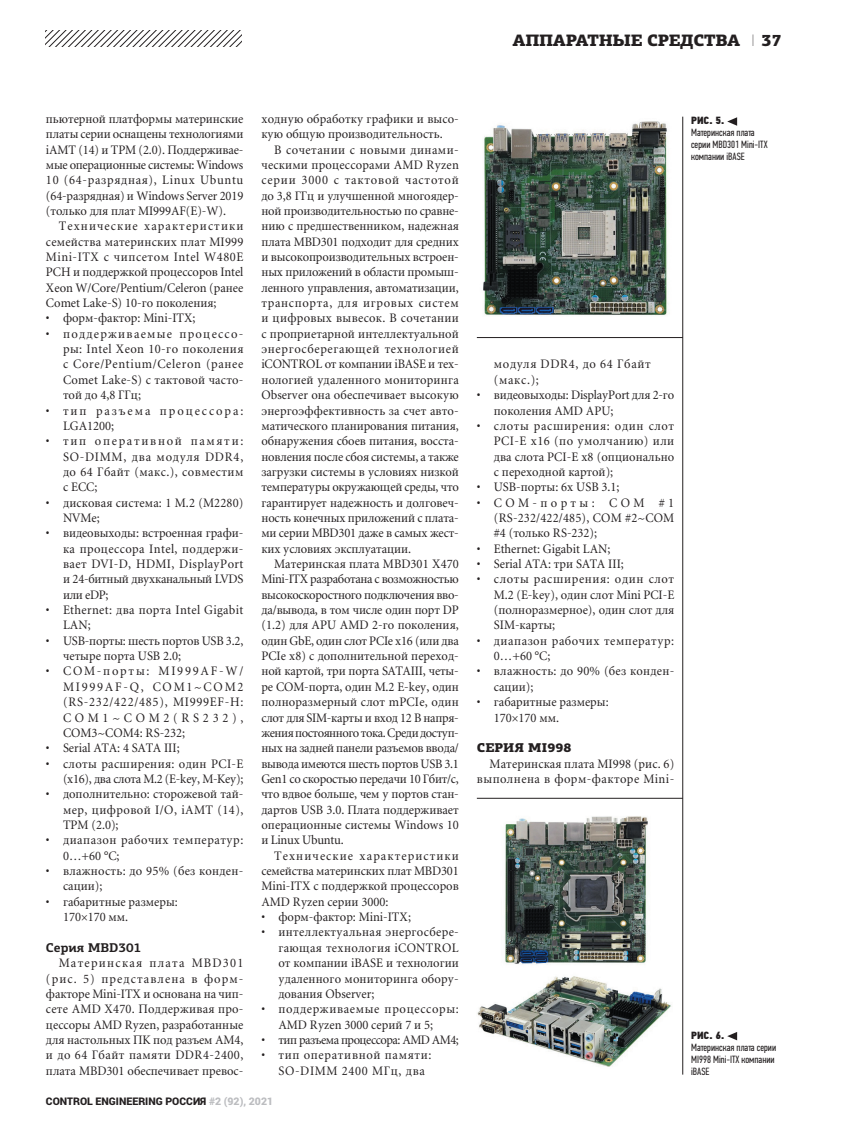
<style>
.page{position:relative;width:851px;height:1136px;background:#fff}
.page>*{position:absolute;margin:0;border:0;box-sizing:border-box;transform-origin:0 0}
.t1{font:900 16.5px "PF Agora Slab Pro";letter-spacing:-.02em;color:#231f20}
.t2{font:12.75px/15.3px "Miniature";color:#231f20;text-align:justify;scale:.96 1}
.t3{font:12.75px/15.3px "Miniature";letter-spacing:.055em;color:#231f20;scale:.96 1}
.t4{font:12.75px/15.3px "Miniature";letter-spacing:.03em;color:#231f20;scale:.96 1}
.t5{font:12.75px/15.3px "Miniature";letter-spacing:.04em;color:#231f20;scale:.96 1}
.t6{font:12.75px/15.3px "Miniature";letter-spacing:.025em;color:#231f20;scale:.96 1}
.t7{font:12.75px/15.3px "Miniature";letter-spacing:.155em;color:#231f20;scale:.96 1}
.t8{font:12.75px "Miniature";letter-spacing:-.04em;color:#231f20;scale:.96 1}
.t9{font:700 12.75px "PF Agora Slab Pro";color:#231f20}
.t10{font:900 12.75px "PF Agora Slab Pro";color:#231f20}
.t11{font:10.5px/12px "PF Din Text Comp Pro";color:#231f20}
.t12{font:900 10.5px "Roboto";color:#231f20}
.t13{font:10.5px "PF Din Text Cond Pro X Black";color:#231f20}
.s1{font-family:"PF Din Text Pro";font-weight:100}
.s2{color:#bcbdc0}
</style>
<div class="page">
<svg style="left:46px;top:31px;width:195px;height:15px"></svg>
<img style="left:483px;top:121px;width:184px;height:195px">
<img style="left:477px;top:816px;width:194px;height:251px">
<svg style="left:727px;top:1032px;width:10px;height:8px"></svg>
<svg style="left:727px;top:117px;width:10px;height:9px"></svg>
<hr style="left:682px;top:117px;width:1px;height:957px;background:#231f20">
<hr style="left:477px;top:798px;width:205px;height:1px;background:#231f20">
<hr style="left:477px;top:337px;width:205px;height:1px;background:#231f20">
<p class="t1" style="left:512px;top:31px;width:229px">АППАРАТНЫЕ СРЕДСТВА</p>
<p class="t1" style="left:751px;top:31px;width:32px"><span class="s1">I</span> 37</p>
<p class="t2" style="left:46px;top:112px;width:207px">пьютерной платформы материнские платы серии оснащены технологиями iAMT (14) и TPM (2.0). Поддерживае&shy;мые операционные системы: Windows 10 (64-разрядная), Linux Ubuntu (64-разрядная) и Windows Server 2019 (только для плат MI999AF(E)-W).</p>
<p class="t2" style="left:46px;top:219px;width:207px;text-indent:13px">Технические характеристики семейства материнских плат MI999<br>Mini-ITX с чипсетом Intel W480E PCH и поддержкой процессоров Intel Xeon W/Core/Pentium/Celeron (ранее Comet Lake-S) 10-го поколения;</p>
<p class="t2" style="left:46px;top:311px;width:157px">• форм-фактор: Mini-ITX;</p>
<p class="t2" style="left:63px;top:327px;width:189px;text-indent:-17px">• поддерживаемые процессо&shy;ры: Intel Xeon 10-го поколения с Core/Pentium/Celeron (ранее Comet Lake-S) с тактовой часто&shy;той до 4,8 ГГц;</p>
<p class="t7" style="left:63px;top:404px;width:189px;text-indent:-17px">• тип разъема процессора:<br>LGA1200;</p>
<p class="t2" style="left:63px;top:434px;width:189px;text-indent:-17px">• тип оперативной памяти:<br>SO-DIMM, два модуля DDR4, до 64 Гбайт (макс.), совместим с ECC;</p>
<p class="t2" style="left:63px;top:496px;width:189px;text-indent:-17px">• дисковая система: 1 M.2 (M2280)<br>NVMe;</p>
<p class="t2" style="left:63px;top:526px;width:189px;text-indent:-17px">• видеовыходы: встроенная графи&shy;ка процессора Intel, поддержи&shy;вает DVI-D, HDMI, DisplayPort и 24-битный двухканальный LVDS или eDP;</p>
<p class="t4" style="left:63px;top:603px;width:189px;text-indent:-17px">• Ethernet: два порта Intel Gigabit<br>LAN;</p>
<p class="t2" style="left:63px;top:634px;width:189px;text-indent:-17px">• USB-порты: шесть портов USB 3.2, четыре порта USB 2.0;</p>
<p class="t2" style="left:63px;top:664px;width:189px;text-indent:-17px">• COM-порты: MI999AF-W/ MI999AF-Q, COM1~COM2 (RS-232/422/485), MI999EF-H:<br>COM1~COM2(RS232), COM3~COM4: RS-232;</p>
<p class="t2" style="left:46px;top:741px;width:141px">• Serial ATA: 4 SATA III;</p>
<p class="t4" style="left:46px;top:756px;width:207px;text-align:right">• слоты расширения: один PCI-E (x16), два слота M.2 (E-key, M-Key);</p>
<p class="t2" style="left:63px;top:787px;width:189px;text-indent:-17px">• дополнительно: сторожевой тай&shy;мер, цифровой I/O, iAMT (14), TPM (2.0);</p>
<p class="t5" style="left:63px;top:833px;width:189px;text-indent:-17px">• диапазон рабочих температур:<br>0…+60 °C;</p>
<p class="t6" style="left:63px;top:864px;width:189px;text-indent:-17px">• влажность: до 95% (без конден&shy;сации);</p>
<p class="t2" style="left:63px;top:894px;width:121px;text-indent:-17px">• габаритные размеры:<br>170 170 мм.</p>
<p class="t9" style="left:46px;top:939px;width:97px">Серия MBD301</p>
<p class="t2" style="left:46px;top:956px;width:207px;text-indent:13px">Материнская плата MBD301 (рис. 5) представлена в форм&shy;факторе Mini-ITX и основана на чип&shy;сете AMD X470. Поддерживая про&shy;цессоры AMD Ryzen, разработанные для настольных ПК под разъем AM4, и до 64 Гбайт памяти DDR4-2400, плата MBD301 обеспечивает превос-</p>
<p class="t2" style="left:261px;top:112px;width:207px">ходную обработку графики и высо&shy;кую общую производительность.</p>
<p class="t2" style="left:261px;top:143px;width:207px;text-indent:13px">В сочетании с новыми динами&shy;ческими процессорами AMD Ryzen серии 3000 с тактовой частотой до 3,8 ГГц и улучшенной многоядер&shy;ной производительностью по сравне&shy;нию с предшественником, надежная плата MBD301 подходит для средних и высокопроизводительных встроен&shy;ных приложений в области промыш&shy;ленного управления, автоматизации, транспорта, для игровых систем и цифровых вывесок. В сочетании с проприетарной интеллектуальной энергосберегающей технологией iCONTROL от компании iBASE и тех&shy;нологией удаленного мониторинга Observer она обеспечивает высокую энергоэффективность за счет авто&shy;матического планирования питания, обнаружения сбоев питания, восста&shy;новления после сбоя системы, а также загрузки системы в условиях низкой температуры окружающей среды, что гарантирует надежность и долговеч&shy;ность конечных приложений с плата&shy;ми серии MBD301 даже в самых жест&shy;ких условиях эксплуатации.</p>
<p class="t2" style="left:261px;top:557px;width:207px;text-indent:13px">Материнская плата MBD301 X470<br>Mini-ITX разработана с возможностью высокоскоростного подключения вво&shy;да/вывода, в том числе один порт DP (1.2) для APU AMD 2-го поколения, один GbE, один слот PCIe x16 (или два PCIe x8) с дополнительной переход&shy;ной картой, три порта SATAIII, четы&shy;ре COM-порта, один M.2 E-key, один полно размерный слот mPCIe, один слот для SIM-карты и вход 12 В напря&shy;жения постоянного тока. Среди доступ&shy;ных на задней панели разъемов ввода/ вывода имеются шесть портов USB 3.1<br>Gen1 со скоростью передачи 10 Гбит/с, что вдвое больше, чем у портов стан&shy;дартов USB 3.0. Плата поддерживает операционные системы Windows 10 и Linux Ubuntu.</p>
<p class="t2" style="left:261px;top:848px;width:207px;text-indent:13px">Технические характеристики семейства материнских плат MBD301<br>Mini-ITX с поддержкой процессоров AMD Ryzen серии 3000:</p>
<p class="t2" style="left:261px;top:910px;width:157px">• форм-фактор: Mini-ITX;</p>
<p class="t2" style="left:278px;top:925px;width:189px;text-indent:-17px">• интеллектуальная энергосбере&shy;гающая технология iCONTROL от компании iBASE и технологии удаленного мониторинга обору&shy;дования Observer;</p>
<p class="t3" style="left:278px;top:1002px;width:189px;text-indent:-17px">• поддерживаемые процессоры:<br>AMD Ryzen 3000 серий 7 и 5;</p>
<p class="t8" style="left:261px;top:1034px;width:207px">• тип разъема процессора: AMD AM4;</p>
<p class="t3" style="left:278px;top:1048px;width:161px;text-indent:-17px">• тип оперативной памяти:<br>SO-DIMM 2400 МГц, два</p>
<p class="t12" style="left:46px;top:1093px;width:229px">CONTROL ENGINEERING РОССИЯ <span class="s2">#2 (92), 2021</span></p>
<p class="t13" style="left:691px;top:114px;width:35px">РИС. 5.</p>
<p class="t11" style="left:691px;top:126px;width:78px">Материнская плата серии MBD301 Mini-ITX компании iBASE</p>
<p class="t3" style="left:494px;top:357px;width:165px">модуля DDR4, до 64 Гбайт (макс.);</p>
<p class="t2" style="left:494px;top:388px;width:189px;text-indent:-17px">• видеовыходы: DisplayPort для 2-го поколения AMD APU;</p>
<p class="t2" style="left:494px;top:419px;width:189px;text-indent:-17px">• слоты расширения: один слот PCI-E x16 (по умолчанию) или два слота PCI-E x8 (опционально с переходной картой);</p>
<p class="t2" style="left:477px;top:480px;width:150px">• USB-порты: 6x USB 3.1;</p>
<p class="t2" style="left:494px;top:496px;width:189px;text-indent:-17px">• COM-порты: COM #1 (RS-232/422/485), COM #2~COM #4 (только RS-232);</p>
<p class="t2" style="left:477px;top:542px;width:141px">• Ethernet: Gigabit LAN;</p>
<p class="t2" style="left:477px;top:557px;width:155px">• Serial ATA: три SATA III;</p>
<p class="t2" style="left:494px;top:572px;width:189px;text-indent:-17px">• слоты расширения: один слот M.2 (E-key), один слот Mini PCI-E (полноразмерное), один слот для SIM-карты;</p>
<p class="t5" style="left:494px;top:634px;width:189px;text-indent:-17px">• диапазон рабочих температур:<br>0…+60 °C;</p>
<p class="t6" style="left:494px;top:664px;width:189px;text-indent:-17px">• влажность: до 90% (без конден&shy;сации);</p>
<p class="t2" style="left:494px;top:695px;width:121px;text-indent:-17px">• габаритные размеры:<br>170 170 мм.</p>
<p class="t10" style="left:477px;top:740px;width:96px">СЕРИЯ MI998</p>
<p class="t2" style="left:477px;top:756px;width:207px;text-align:right">Материнская плата MI998 (рис. 6) выполнена в форм-факторе Mini-</p>
<p class="t13" style="left:691px;top:1028px;width:35px">РИС. 6.</p>
<p class="t11" style="left:691px;top:1040px;width:86px">Материнская плата серии<br>MI998 Mini-ITX компании iBASE</p>
</div>
